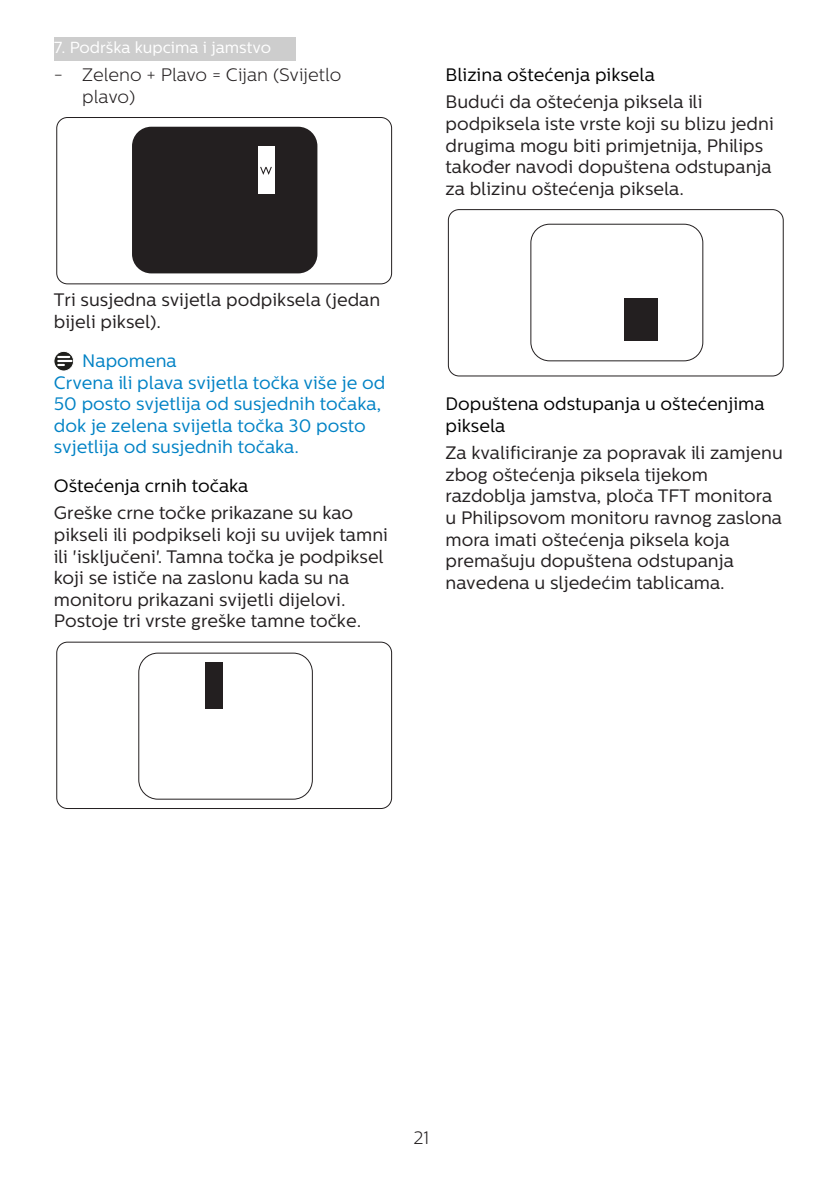
<style>
.page{position:relative;width:840px;height:1191px;background:#fff}
.page>*{position:absolute;margin:0;border:0;box-sizing:border-box;transform-origin:0 0}
.chapter-paragraph{font:18px/21.6px "Centrale Sans";color:#231f20}
.Note_body{font:18px/21.6px "Centrale Sans";color:#0082c5}
.Heading_3{font:18px/21.6px "Centrale Sans";color:#000}
.t1{font:300 18px/21.6px "Centrale Sans";color:#231f20}
.Heading_4_blue{font:18px "Centrale Sans";color:#0082c5}
.t2{font:16px "Centrale Sans";color:#fff}
</style>
<div class="page">
<div style="left:54px;top:37px;width:242px;height:24px;background:#cdcdcd"></div>
<div style="left:448px;top:209px;width:335px;height:167px;border:1px solid #231f20;border-radius:11px"></div>
<div style="left:530px;top:224px;width:172px;height:137px;border:1px solid #231f20;border-radius:19px"></div>
<div style="left:624px;top:298px;width:33px;height:42px;background:#231f20"></div>
<div style="left:56px;top:117px;width:335px;height:167px;border:1px solid #231f20;border-radius:11px"></div>
<div style="left:132px;top:127px;width:185px;height:146px;background:#231f20;border-radius:19px"></div>
<div style="left:258px;top:146px;width:16px;height:47px;background:#fff"></div>
<svg style="left:260px;top:167px;width:12px;height:8px"></svg>
<svg style="left:54px;top:351px;width:20px;height:20px"></svg>
<div style="left:54px;top:351px;width:20px;height:20px;border:1px solid #fff;border-radius:50%"></div>
<svg style="left:58px;top:356px;width:13px;height:10px"></svg>
<div style="left:56px;top:642px;width:335px;height:166px;border:1px solid #231f20;border-radius:11px"></div>
<div style="left:138px;top:653px;width:174px;height:146px;border:1px solid #231f20;border-radius:19px"></div>
<div style="left:205px;top:662px;width:18px;height:47px;background:#231f20"></div>
<p class="t2" style="left:54px;top:38px;width:218px">7. Podrška kupcima i jamstvo</p>
<p class="t1" style="left:82px;top:64px;width:260px;text-indent:-28px">- Zeleno + Plavo = Cijan (Svijetlo plavo)</p>
<p class="chapter-paragraph" style="left:54px;top:288px;width:328px">Tri susjedna svijetla podpiksela (jedan bijeli piksel).</p>
<p class="Heading_4_blue" style="left:82px;top:351px;width:96px">Napomena</p>
<p class="Note_body" style="left:54px;top:372px;width:333px">Crvena ili plava svijetla točka više je od 50 posto svjetlija od susjednih točaka, dok je zelena svijetla točka 30 posto svjetlija od susjednih točaka.</p>
<p class="Heading_3" style="left:54px;top:475px;width:196px">Oštećenja crnih točaka</p>
<p class="chapter-paragraph" style="left:54px;top:502px;width:335px">Greške crne točke prikazane su kao pikseli ili podpikseli koji su uvijek tamni ili 'isključeni'. Tamna točka je podpiksel koji se ističe na zaslonu kada su na monitoru prikazani svijetli dijelovi.<br>Postoje tri vrste greške tamne točke.</p>
<p class="Heading_3" style="left:445px;top:64px;width:211px">Blizina oštećenja piksela</p>
<p class="chapter-paragraph" style="left:445px;top:91px;width:329px">Budući da oštećenja piksela ili podpiksela iste vrste koji su blizu jedni drugima mogu biti primjetnija, Philips također navodi dopuštena odstupanja za blizinu oštećenja piksela.</p>
<p class="Heading_3" style="left:445px;top:393px;width:320px">Dopuštena odstupanja u oštećenjima piksela</p>
<p class="chapter-paragraph" style="left:445px;top:442px;width:338px">Za kvalificiranje za popravak ili zamjenu zbog oštećenja piksela tijekom razdoblja jamstva, ploča TFT monitora u Philipsovom monitoru ravnog zaslona mora imati oštećenja piksela koja premašuju dopuštena odstupanja navedena u sljedećim tablicama.</p>
<p class="t1" style="left:413px;top:1127px;width:17px">21</p>
</div>
